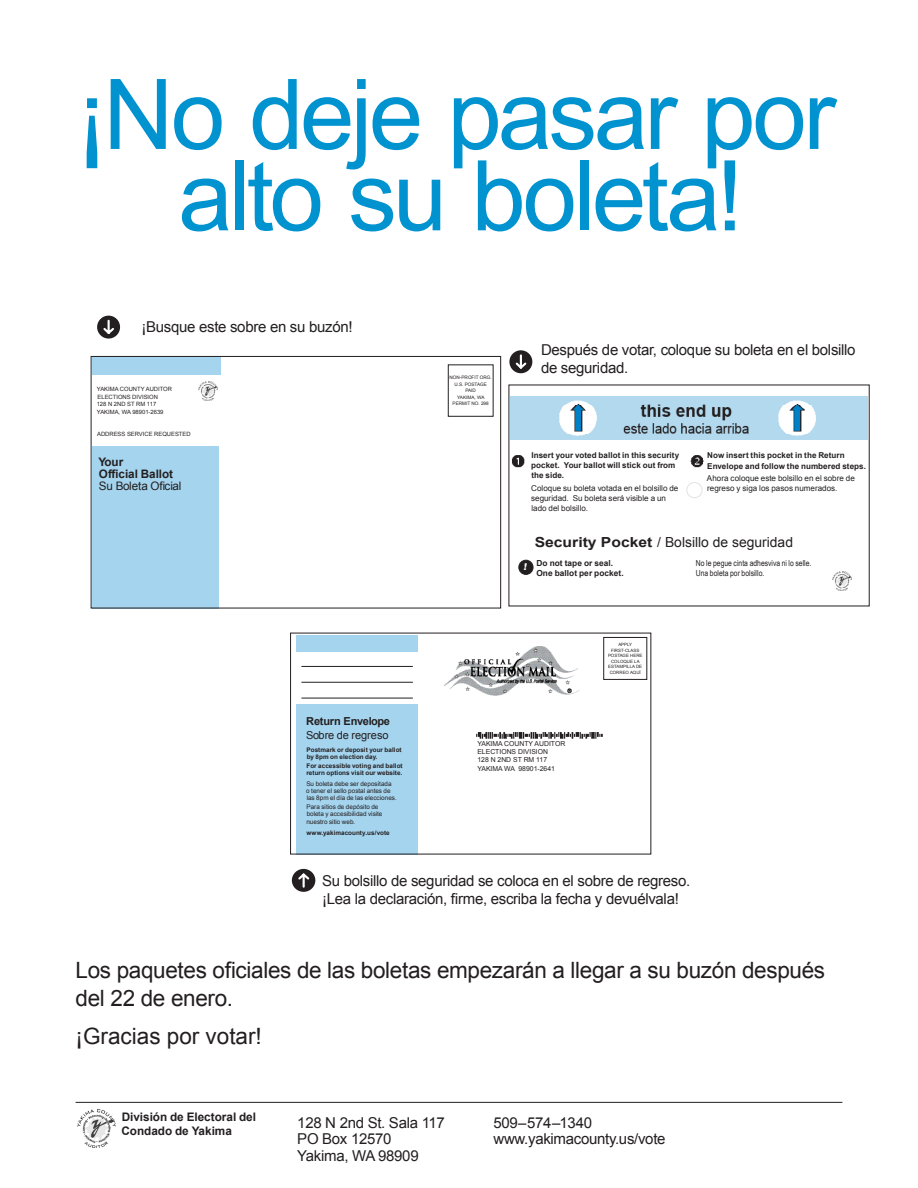
<style>
.page{position:relative;width:918px;height:1188px;background:#fff}
.page>*{position:absolute;margin:0;border:0;box-sizing:border-box;transform-origin:0 0}
.t1{font:97.65px/81.4px "Arial";letter-spacing:-.035em;color:#0093d0;text-align:center}
.t2{font:22.5px/28.5px "Arial";letter-spacing:-.015em;color:#231f20}
.t3{font:15px/18px "Arial";letter-spacing:-.02em;color:#231f20}
.t4{font:13.95px "Arial";color:#231f20}
.t5{font:700 11.7px/14.1px "Arial";letter-spacing:-.005em;color:#231f20}
.t6{font:11.7px "Arial";letter-spacing:-.015em;color:#231f20}
.t7{font:700 10.95px "Arial";letter-spacing:-.03em;color:#231f20}
.t8{font:10.95px "Arial";letter-spacing:-.005em;color:#231f20}
.t9{font:italic 800 9.9px "Franklin Gothic";color:#fff}
.t10{font:8.4px/10.1px "Arial Narrow";color:#231f20}
.t11{font:700 8.4px/10.1px "Arial";letter-spacing:.005em;color:#231f20}
.t12{font:8.1px/9.8px "Arial";color:#231f20}
.t13{font:700 8.1px/10.1px "Arial";letter-spacing:.005em;color:#231f20}
.t14{font:6.9px "Arial";color:#231f20}
.t15{font:6.3px/7.2px "Arial";color:#231f20}
.t16{font:700 6.3px/7.2px "Arial";letter-spacing:.005em;color:#231f20}
.t17{font:5.85px "Arial";color:#231f20}
.t18{font:4.65px/6.4px "Arial";color:#231f20;text-align:center}
.t19{font:4.35px/5.6px "Arial";color:#231f20;text-align:center}
.s1{font-weight:700}
</style>
<div class="page">
<svg style="left:509px;top:350px;width:23px;height:23px"></svg>
<svg style="left:514px;top:353px;width:14px;height:18px"></svg>
<div style="left:292px;top:869px;width:23px;height:23px;background:#231f20;border-radius:50%"></div>
<svg style="left:298px;top:873px;width:12px;height:15px"></svg>
<hr style="left:76px;top:1102px;width:766px;height:1px;background:#231f20">
<img style="left:77px;top:1110px;width:39px;height:38px">
<div style="left:92px;top:356px;width:128px;height:18px;background:#a5d4ee"></div>
<div style="left:92px;top:446px;width:127px;height:162px;background:#a5d4ee"></div>
<hr style="left:301px;top:666px;width:112px;height:1px;background:#231f20">
<hr style="left:301px;top:682px;width:112px;height:1px;background:#231f20">
<hr style="left:301px;top:698px;width:112px;height:1px;background:#231f20">
<div style="left:296px;top:704px;width:121px;height:150px;background:#a5d4ee"></div>
<div style="left:296px;top:635px;width:121px;height:17px;background:#a5d4ee"></div>
<img style="left:444px;top:646px;width:135px;height:49px">
<img style="left:476px;top:732px;width:127px;height:7px">
<div style="left:91px;top:356px;width:410px;height:252px;border:1px solid #231f20"></div>
<img style="left:199px;top:381px;width:19px;height:19px">
<img style="left:510px;top:396px;width:357px;height:44px">
<img style="left:690px;top:455px;width:14px;height:12px">
<img style="left:512px;top:455px;width:13px;height:12px">
<img style="left:833px;top:572px;width:19px;height:19px">
<div style="left:519px;top:560px;width:14px;height:14px;background:#231f20;border-radius:50%"></div>
<div style="left:519px;top:560px;width:14px;height:15px;border:1px solid #231f20;border-radius:50%"></div>
<div style="left:687px;top:482px;width:15px;height:16px;border:1px solid #e1e2e4;border-radius:50%"></div>
<svg style="left:97px;top:316px;width:23px;height:23px"></svg>
<svg style="left:101px;top:319px;width:15px;height:17px"></svg>
<p class="t1" style="left:76px;top:75px;width:762px">¡No deje pasar por alto su boleta!</p>
<p class="t3" style="left:141px;top:318px;width:213px">¡Busque este sobre en su buzón!</p>
<p class="t17" style="left:97px;top:385px;width:77px">YAKIMA COUNTY AUDITOR</p>
<p class="t17" style="left:98px;top:393px;width:62px">ELECTIONS DIVISION</p>
<p class="t17" style="left:97px;top:400px;width:61px">128 N 2ND ST RM 117</p>
<p class="t17" style="left:97px;top:408px;width:68px">YAKIMA, WA 98901-2639</p>
<p class="t17" style="left:97px;top:430px;width:95px">ADDRESS SERVICE REQUESTED</p>
<p class="t5" style="left:98px;top:456px;width:76px;line-height:12.3px">Your<br>Official Ballot</p>
<p class="t6" style="left:99px;top:479px;width:84px">Su Boleta Oficial</p>
<p class="t7" style="left:306px;top:714px;width:85px">Return Envelope</p>
<p class="t8" style="left:306px;top:728px;width:84px">Sobre de regreso</p>
<p class="t16" style="left:307px;top:746px;width:97px">Postmark or deposit your ballot by 8pm on election day.</p>
<p class="t16" style="left:306px;top:762px;width:98px">For accessible voting and ballot return options visit our website.</p>
<p class="t15" style="left:306px;top:780px;width:92px">Su boleta debe ser depositada<br>o tener el sello postal antes de las 8pm el día de las elecciones.</p>
<p class="t15" style="left:306px;top:803px;width:78px">Para sitios de depósito de boleta y accesibilidad visite nuestro sitio web.</p>
<p class="t16" style="left:306px;top:829px;width:85px">www.yakimacounty.us/vote</p>
<p class="t18" style="left:450px;top:375px;width:44px">NON-PROFIT ORG.<br>U.S. POSTAGE<br>PAID<br>YAKIMA, WA</p>
<p class="t18" style="left:453px;top:400px;width:38px">PERMIT NO. 298</p>
<p class="t3" style="left:541px;top:341px;width:316px">Después de votar, coloque su boleta en el bolsillo de seguridad.</p>
<p class="t13" style="left:531px;top:451px;width:150px">Insert your voted ballot in this security pocket. Your ballot will stick out from the side.</p>
<p class="t12" style="left:531px;top:483px;width:149px">Coloque su boleta votada en el bolsillo de seguridad. Su boleta será visible a un lado del bolsillo.</p>
<p class="t4" style="left:535px;top:533px;width:260px"><span class="s1">Security Pocket</span> / Bolsillo de seguridad</p>
<p class="t11" style="left:536px;top:558px;width:89px">Do not tape or seal.<br>One ballot per pocket.</p>
<p class="t10" style="left:696px;top:558px;width:117px">No le pegue cinta adhesviva ni lo selle.<br>Una boleta por bolsillo.</p>
<p class="t13" style="left:707px;top:450px;width:160px">Now insert this pocket in the Return<br>Envelope and follow the numbered steps.</p>
<p class="t12" style="left:707px;top:474px;width:149px">Ahora coloque este bolsillo en el sobre de regreso y siga los pasos numerados.</p>
<p class="t9" style="left:524px;top:561px;width:5px">!</p>
<p class="t19" style="left:618px;top:642px;width:15px">APPLY</p>
<p class="t19" style="left:611px;top:648px;width:30px">FIRST-CLASS</p>
<p class="t19" style="left:608px;top:653px;width:36px">POSTAGE HERE</p>
<p class="t19" style="left:608px;top:659px;width:35px">COLOQUE LA<br>ESTAMPILLA DE<br>CORREO AQUÍ</p>
<p class="t14" style="left:477px;top:739px;width:89px">YAKIMA COUNTY AUDITOR</p>
<p class="t14" style="left:477px;top:747px;width:72px">ELECTIONS DIVISION</p>
<p class="t14" style="left:477px;top:755px;width:71px">128 N 2ND ST RM 117</p>
<p class="t14" style="left:477px;top:764px;width:79px">YAKIMA WA 98901-2641</p>
<p class="t3" style="left:322px;top:872px;width:370px">Su bolsillo de seguridad se coloca en el sobre de regreso. ¡Lea la declaración, firme, escriba la fecha y devuélvala!</p>
<p class="t2" style="left:76px;top:956px;width:751px">Los paquetes oficiales de las boletas empezarán a llegar a su buzón después del 22 de enero.</p>
<p class="t2" style="left:76px;top:1022px;width:188px">¡Gracias por votar!</p>
<p class="t5" style="left:121px;top:1110px;width:136px">División de Electoral del<br>Condado de Yakima</p>
<p class="t3" style="left:297px;top:1114px;width:149px;line-height:16.5px">128 N 2nd St. Sala 117<br>PO Box 12570<br>Yakima, WA 98909</p>
<p class="t3" style="left:494px;top:1114px;width:100px">509–574–1340</p>
<p class="t3" style="left:494px;top:1130px;width:174px">www.yakimacounty.us/vote</p>
</div>
